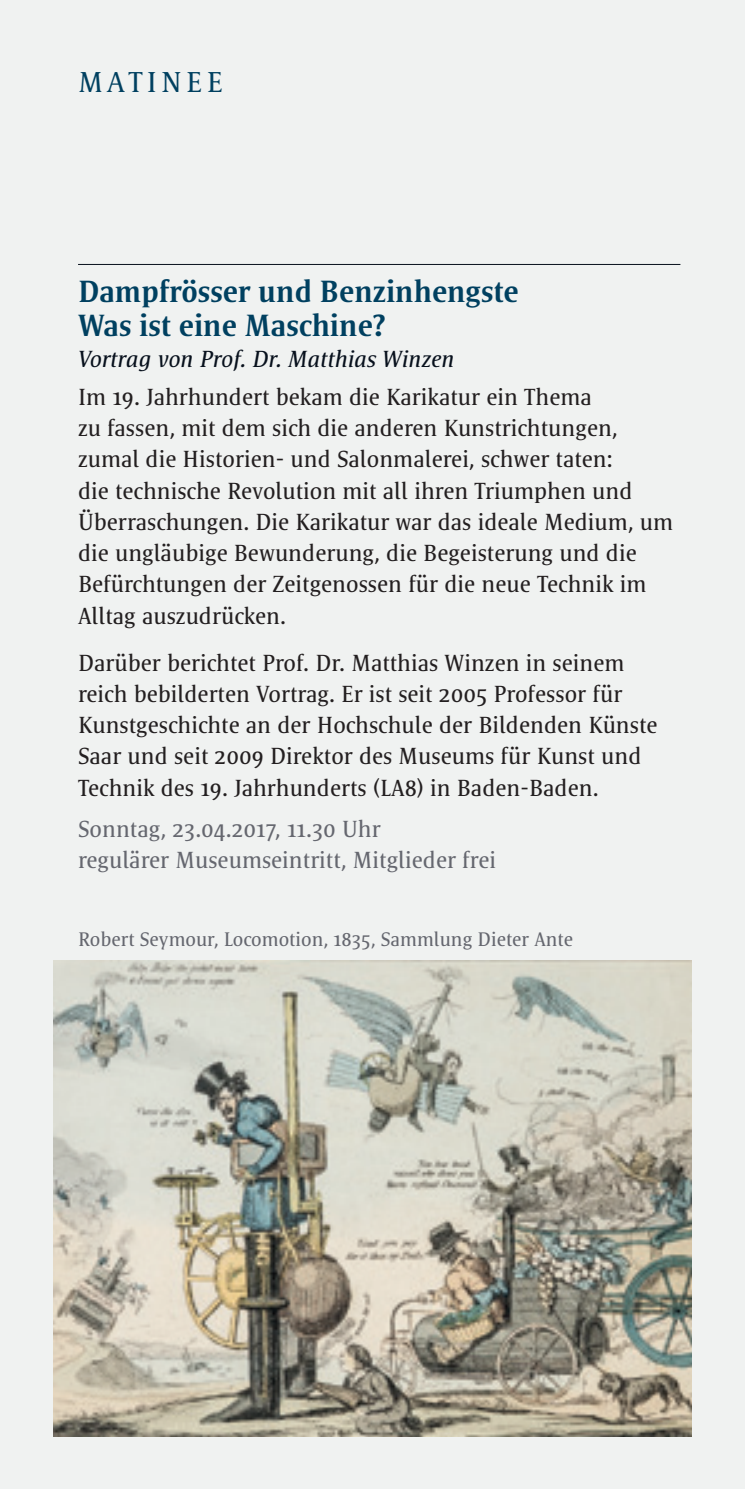
<style>
.page{position:relative;width:745px;height:1489px;background:#fff}
.page>*{position:absolute;margin:0;border:0;box-sizing:border-box;transform-origin:0 0}
.t1{font:300 37.5px "Satero Serif LT Pro";letter-spacing:.1em;color:#004060}
.t2{font:500 31.25px/33.8px "Satero Serif LT Pro";color:#004060}
.t3{font:23.75px/31.2px "Satero Serif LT Pro";color:#231f20}
.t4{font:23.75px/31.2px "Satero Serif LT Pro";color:#65676f}
.t5{font:italic 23.75px "Satero Serif LT Pro";color:#08111d}
.t6{font:20px "Satero Serif LT Pro";color:#65676f}
</style>
<div class="page">
<div style="left:0;top:0;width:744px;height:1488px;background:#f0f2f1"></div>
<hr style="left:78px;top:264px;width:602px;height:1px;background:#08111d">
<img style="left:53px;top:960px;width:638px;height:476px">
<h1 class="t1" style="left:78px;top:57px;width:146px">matinee</h1>
<h2 class="t2" style="left:78px;top:275px;width:442px">Dampfrösser und Benzinhengste<br>Was ist eine Maschine?</h2>
<p class="t5" style="left:78px;top:345px;width:378px">Vortrag von Prof. Dr. Matthias Winzen</p>
<p class="t3" style="left:78px;top:381px;width:596px">Im 19. Jahrhundert bekam die Karikatur ein Thema<br>zu fassen, mit dem sich die anderen Kunstrichtungen, zumal die Historien- und Salonmalerei, schwer taten:<br>die technische Revolution mit all ihren Triumphen und Überraschungen. Die Karikatur war das ideale Medium, um die ungläubige Bewunderung, die Begeisterung und die Befürchtungen der Zeitgenossen für die neue Technik im Alltag auszudrücken.</p>
<p class="t3" style="left:78px;top:646px;width:580px">Darüber berichtet Prof. Dr. Matthias Winzen in seinem reich bebilderten Vortrag. Er ist seit 2005 Professor für Kunstgeschichte an der Hochschule der Bildenden Künste Saar und seit 2009 Direktor des Museums für Kunst und Technik des 19. Jahrhunderts (LA8) in Baden-Baden.</p>
<p class="t4" style="left:78px;top:812px;width:419px">Sonntag, 23.04.2017, 11.30 Uhr<br>regulärer Museumseintritt, Mitglieder frei</p>
<p class="t6" style="left:78px;top:927px;width:496px">Robert Seymour, Locomotion, 1835, Sammlung Dieter Ante</p>
</div>
